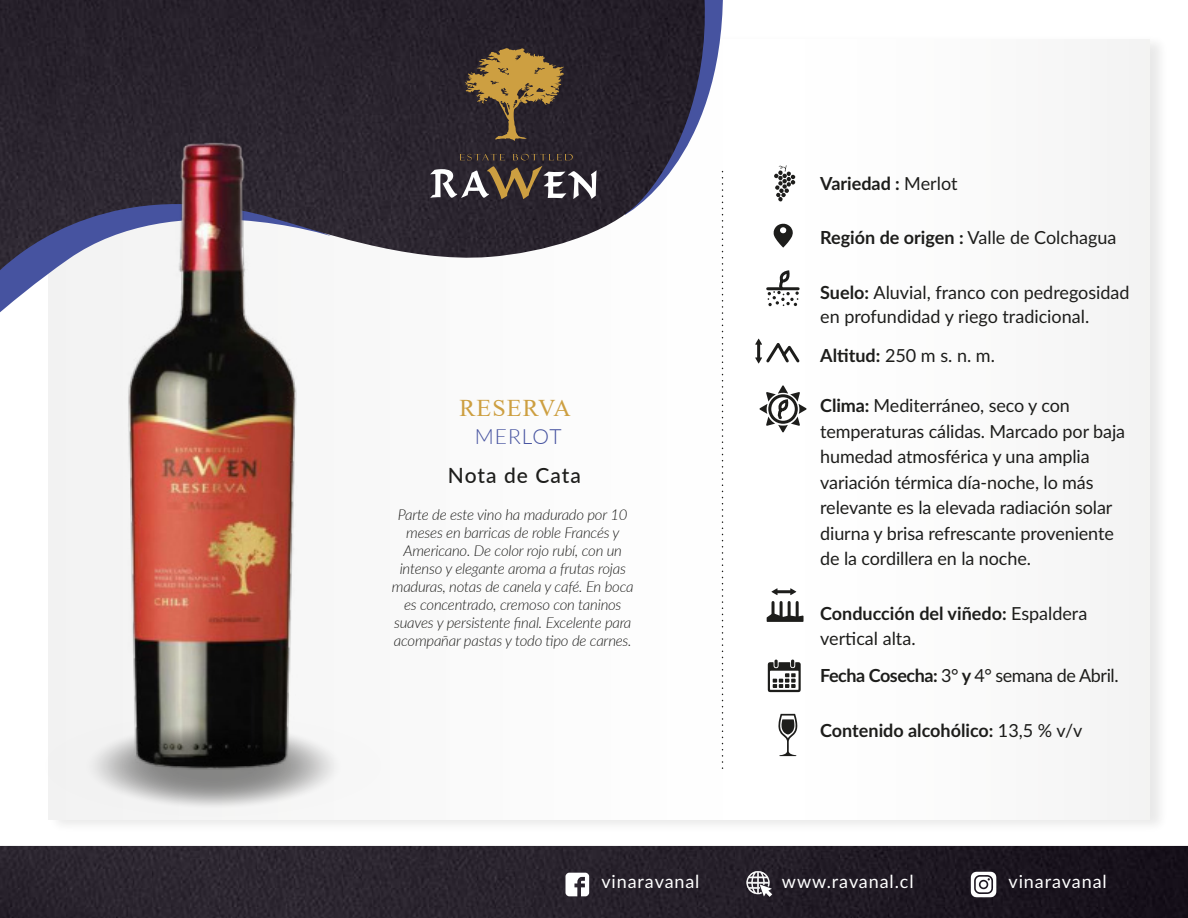
<style>
.page{position:relative;width:1188px;height:918px;background:#fff}
.page>*{position:absolute;margin:0;border:0;box-sizing:border-box;transform-origin:0 0}
.t1{font:24px "Times New Roman";letter-spacing:.05em;color:#cd9f41}
.t2{font:500 21px "Lato";letter-spacing:.05em;color:#1d1d1b}
.t3{font:300 21px "Lato";letter-spacing:.05em;color:#4653a0}
.t4{font:18px/25.5px "Lato Latin";letter-spacing:-.005em;color:#1d1d1b}
.t5{font:700 18px "Lato Latin";color:#1d1d1b}
.t6{font:18px "Lato Latin";letter-spacing:.05em;color:#fff}
.t7{font:18px "Lato Latin";letter-spacing:-.025em;color:#1d1d1b}
.t8{font:italic 300 15px/18px "Lato";letter-spacing:-.015em;color:#1d1d1b;text-align:center}
.s1{font-weight:400}
.s2{font-weight:700}
</style>
<div class="page">
<img style="left:0;top:0;width:1188px;height:918px">
<img style="left:47px;top:82px;width:337px;height:785px">
<svg style="left:625px;top:0;width:98px;height:772px"></svg>
<svg style="left:45px;top:715px;width:337px;height:102px"></svg>
<svg style="left:774px;top:165px;width:21px;height:36px"></svg>
<svg style="left:773px;top:223px;width:20px;height:25px"></svg>
<svg style="left:768px;top:272px;width:31px;height:34px"></svg>
<svg style="left:755px;top:338px;width:47px;height:27px"></svg>
<svg style="left:759px;top:385px;width:48px;height:48px"></svg>
<hr style="left:777px;top:590px;width:15px;height:3px;background:#1d1d1b">
<svg style="left:771px;top:588px;width:7px;height:7px"></svg>
<svg style="left:790px;top:588px;width:6px;height:7px"></svg>
<svg style="left:767px;top:613px;width:37px;height:9px"></svg>
<hr style="left:772px;top:602px;width:3px;height:15px;background:#1d1d1b">
<hr style="left:780px;top:602px;width:3px;height:15px;background:#1d1d1b">
<hr style="left:788px;top:602px;width:3px;height:15px;background:#1d1d1b">
<hr style="left:796px;top:602px;width:3px;height:15px;background:#1d1d1b">
<svg style="left:768px;top:660px;width:33px;height:32px"></svg>
<svg style="left:778px;top:714px;width:19px;height:42px"></svg>
<svg style="left:746px;top:871px;width:26px;height:26px"></svg>
<svg style="left:971px;top:872px;width:25px;height:25px"></svg>
<div style="left:981px;top:881px;width:6px;height:7px;background:#fff;border-radius:50%"></div>
<svg style="left:566px;top:873px;width:23px;height:23px"></svg>
<svg style="left:430px;top:166px;width:167px;height:33px"></svg>
<svg style="left:465px;top:48px;width:99px;height:93px"></svg>
<svg style="left:460px;top:154px;width:45px;height:6px"></svg>
<svg style="left:513px;top:154px;width:60px;height:6px"></svg>
<p class="t5" style="left:820px;top:177px;width:139px">Variedad : <span class="s1">Merlot</span></p>
<h1 class="t1" style="left:459px;top:394px;width:113px">RESERVA</h1>
<p class="t3" style="left:475px;top:425px;width:88px">MERLOT</p>
<p class="t2" style="left:448px;top:463px;width:135px">Nota de Cata</p>
<p class="t8" style="left:392px;top:506px;width:243px">Parte de este vino ha madurado por 10 meses en barricas de roble Francés y Americano. De color rojo rubí, con un intenso y elegante aroma a frutas rojas maduras, notas de canela y café. En boca es concentrado, cremoso con taninos suaves y persistente final. Excelente para acompañar pastas y todo tipo de carnes.</p>
<p class="t4" style="left:820px;top:226px;width:298px"><span class="s2">Región de origen :</span> Valle de Colchagua</p>
<p class="t4" style="left:820px;top:282px;width:311px;line-height:24px"><span class="s2">Suelo:</span> Aluvial, franco con pedregosidad en profundidad y riego tradicional.</p>
<p class="t4" style="left:820px;top:344px;width:176px"><span class="s2">Altitud:</span> 250 m s. n. m.</p>
<p class="t4" style="left:820px;top:395px;width:307px"><span class="s2">Clima:</span> Mediterráneo, seco y con temperaturas cálidas. Marcado por baja humedad atmosférica y una amplia variación térmica día-noche, lo más relevante es la elevada radiación solar diurna y brisa refrescante proveniente de la cordillera en la noche.</p>
<p class="t4" style="left:820px;top:602px;width:269px"><span class="s2">Conducción del viñedo:</span> Espaldera vertical alta.</p>
<p class="t7" style="left:820px;top:669px;width:300px"><span class="s2">Fecha Cosecha:</span> 3° <span class="s2">y</span> 4° semana de Abril.</p>
<p class="t5" style="left:820px;top:724px;width:264px">Contenido alcohólico: <span class="s1">13,5 % v/v</span></p>
<p class="t6" style="left:601px;top:875px;width:100px">vinaravanal</p>
<p class="t6" style="left:782px;top:875px;width:133px">www.ravanal.cl</p>
<p class="t6" style="left:1009px;top:875px;width:100px">vinaravanal</p>
</div>
